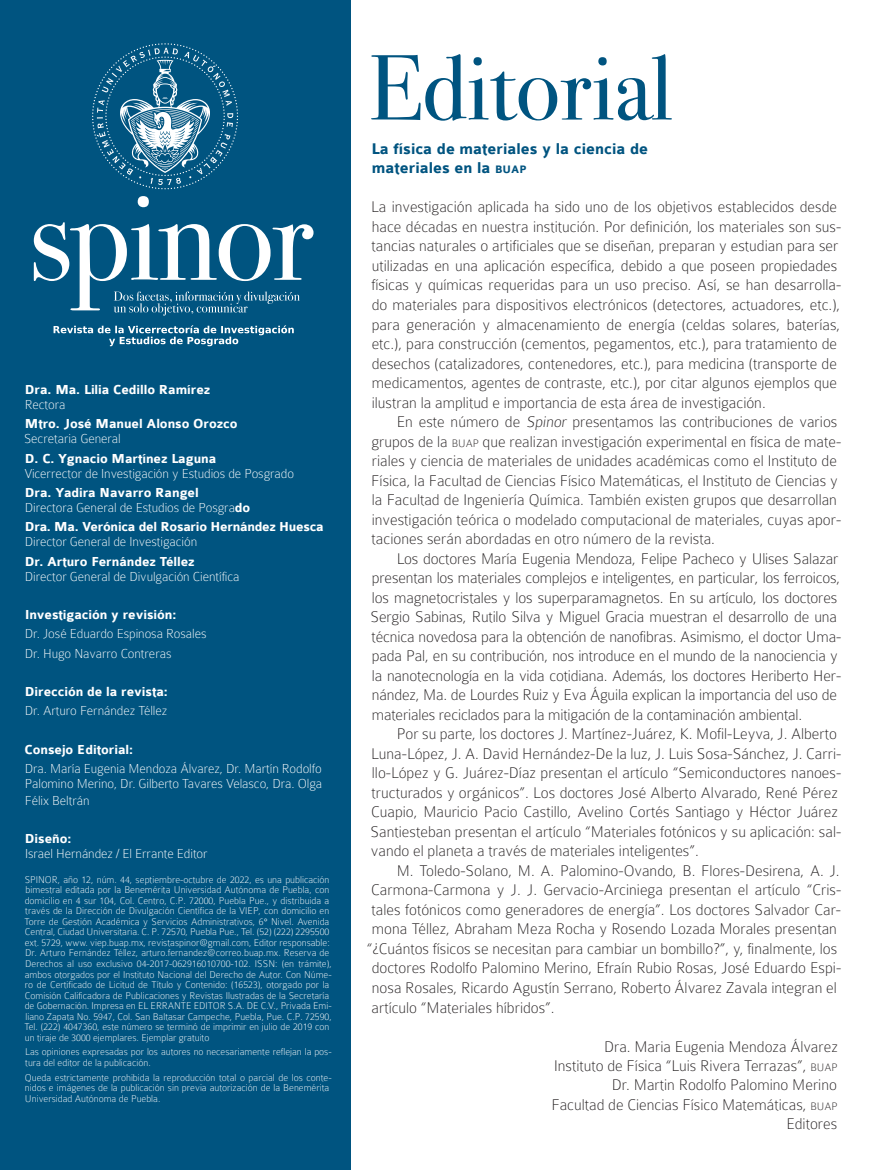
<style>
.page{position:relative;width:872px;height:1170px;background:#fff}
.page>*{position:absolute;margin:0;border:0;box-sizing:border-box;transform-origin:0 0}
.párrafo{font:100 16.5px/19.5px "Colaborate";color:#231f20}
.párrafo_-_Primera{font:100 16.5px/19.5px "Colaborate";color:#231f20}
.subtitulo{font:700 16.5px/19.5px "Colaborate";color:#005480}
.t1{font:100 13.95px/15px "Colaborate";letter-spacing:-.005em;color:#fff}
.t2{font:700 13.95px/15px "Colaborate";letter-spacing:-.005em;color:#fff}
.t3{font:100 10.5px/10.5px "Colaborate";color:#fff}
.s1{font-weight:100}
.s2{font-weight:700}
.s3{font-size:11.55px}
</style>
<div class="page">
<div style="left:0;top:0;width:350px;height:1169px;background:#005480"></div>
<svg style="left:54px;top:325px;width:240px;height:21px"></svg>
<svg style="left:92px;top:43px;width:146px;height:146px"></svg>
<svg style="left:34px;top:196px;width:279px;height:120px"></svg>
<svg style="left:371px;top:54px;width:301px;height:67px"></svg>
<p class="t2" style="left:25px;top:382px;width:187px">Dra. Ma. Lilia Cedillo Ramírez<br><span class="s1">Rectora</span></p>
<p class="t2" style="left:24px;top:417px;width:215px">Mtro. José Manuel Alonso Orozco<br><span class="s1">Secretaria General</span></p>
<p class="t1" style="left:24px;top:451px;width:271px"><span class="s2">D. C. Ygnacio Martínez Laguna<br></span>Vicerrector de Investigación y Estudios de Posgrado</p>
<p class="t1" style="left:25px;top:485px;width:227px"><span class="s2">Dra. Yadira Navarro Rangel<br></span>Directora General de Estudios de Posgra<span class="s2">do</span></p>
<p class="t2" style="left:25px;top:519px;width:300px">Dra. Ma. Verónica del Rosario Hernández Huesca<br><span class="s1">Director General de Investigación</span></p>
<p class="t1" style="left:25px;top:553px;width:216px"><span class="s2">Dr. Arturo Fernández Téllez<br></span>Director General de Divulgación Científica</p>
<p class="t2" style="left:25px;top:607px;width:153px">Investigación y revisión:</p>
<p class="t1" style="left:25px;top:626px;width:183px">Dr. José Eduardo Espinosa Rosales</p>
<p class="t1" style="left:25px;top:645px;width:148px">Dr. Hugo Navarro Contreras</p>
<p class="t2" style="left:25px;top:684px;width:144px">Dirección de la revista:</p>
<p class="t1" style="left:25px;top:703px;width:144px">Dr. Arturo Fernández Téllez</p>
<p class="t2" style="left:25px;top:742px;width:110px">Consejo Editorial:</p>
<p class="t1" style="left:25px;top:761px;width:299px">Dra. María Eugenia Mendoza Álvarez, Dr. Martín Rodolfo<br>Palomino Merino, Dr. Gilberto Tavares Velasco, Dra. Olga</p>
<p class="t1" style="left:25px;top:793px;width:66px">Félix Beltrán</p>
<p class="t2" style="left:25px;top:831px;width:48px">Diseño:</p>
<p class="t1" style="left:25px;top:845px;width:184px">Israel Hernández / El Errante Editor</p>
<p class="t3" style="left:24px;top:874px;width:309px">SPINOR, año 12, núm. 44, septiembre-octubre de 2022, es una publicación bimestral editada por la Benemérita Universidad Autónoma de Puebla, con domicilio en 4 sur 104, Col. Centro, C.P. 72000, Puebla Pue., y distribuida a través de la Dirección de Divulgación Científica de la VIEP, con domicilio en Torre de Gestión Académica y Servicios Administrativos, 6° Nivel. Avenida Central, Ciudad Universitaria. C. P. 72570, Puebla Pue., Tel. (52) (222) 2295500 ext. 5729, www. viep.buap.mx, revistaspinor@gmail.com, Editor responsable:<br>Dr. Arturo Fernández Téllez, arturo.fernandez@correo.buap.mx. Reserva de Derechos al uso exclusivo 04-2017-062916010700-102. ISSN: (en trámite), ambos otorgados por el Instituto Nacional del Derecho de Autor. Con Núme&shy;ro de Certificado de Licitud de Título y Contenido: (16523), otorgado por la Comisión Calificadora de Publicaciones y Revistas Ilustradas de la Secretaría de Gobernación. Impresa en EL ERRANTE EDITOR S.A. DE C.V., Privada Emi&shy;liano Zapata No. 5947, Col. San Baltasar Campeche, Puebla, Pue. C.P. 72590, Tel. (222) 4047360, este número se terminó de imprimir en julio de 2019 con un tiraje de 3000 ejemplares. Ejemplar gratuito</p>
<p class="t3" style="left:25px;top:1046px;width:308px">Las opiniones expresadas por los autores no necesariamente reflejan la pos&shy;tura del editor de la publicación.</p>
<p class="t3" style="left:25px;top:1071px;width:308px">Queda estrictamente prohibida la reproducción total o parcial de los conte&shy;nidos e imágenes de la publicación sin previa autorización de la Benemérita<br>Universidad Autónoma de Puebla.</p>
<p class="subtitulo" style="left:371px;top:139px;width:278px">La física de materiales y la ciencia de materiales en la <span class="s3">buap</span></p>
<p class="párrafo_-_Primera" style="left:371px;top:197px;width:471px">La investigación aplicada ha sido uno de los objetivos establecidos desde hace décadas en nuestra institución. Por definición, los materiales son sus&shy;tancias naturales o artificiales que se diseñan, preparan y estudian para ser utilizadas en una aplicación específica, debido a que poseen propiedades físicas y químicas requeridas para un uso preciso. Así, se han desarrolla&shy;do materiales para dispositivos electrónicos (detectores, actuadores, etc.), para generación y almacenamiento de energía (celdas solares, baterías, etc.), para construcción (cementos, pegamentos, etc.), para tratamiento de desechos (catalizadores, contenedores, etc.), para medicina (transporte de medicamentos, agentes de contraste, etc.), por citar algunos ejemplos que ilustran la amplitud e importancia de esta área de investigación.</p>
<p class="párrafo" style="left:371px;top:412px;width:471px;text-indent:25px">En este número de Spinor presentamos las contribuciones de varios grupos de la <span class="s3">BUAP</span> que realizan investigación experimental en física de mate&shy;riales y ciencia de materiales de unidades académicas como el Instituto de Física, la Facultad de Ciencias Físico Matemáticas, el Instituto de Ciencias y la Facultad de Ingeniería Química. También existen grupos que desarrollan investigación teórica o modelado computacional de materiales, cuyas apor&shy;taciones serán abordadas en otro número de la revista.</p>
<p class="párrafo" style="left:370px;top:548px;width:472px;text-indent:26px">Los doctores María Eugenia Mendoza, Felipe Pacheco y Ulises Salazar presentan los materiales complejos e inteligentes, en particular, los ferroicos, los magnetocristales y los superparamagnetos. En su artículo, los doctores Sergio Sabinas, Rutilo Silva y Miguel Gracia muestran el desarrollo de una técnica novedosa para la obtención de nanofibras. Asimismo, el doctor Uma&shy;pada Pal, en su contribución, nos introduce en el mundo de la nanociencia y la nanotecnología en la vida cotidiana. Además, los doctores Heriberto Her&shy;nández, Ma. de Lourdes Ruiz y Eva Águila explican la importancia del uso de materiales reciclados para la mitigación de la contaminación ambiental.</p>
<p class="párrafo" style="left:370px;top:724px;width:472px;text-indent:26px">Por su parte, los doctores J. Martínez-Juárez, K. Mofil-Leyva, J. Alberto Luna-López, J. A. David Hernández-De la luz, J. Luis Sosa-Sánchez, J. Carri&shy;llo-López y G. Juárez-Díaz presentan el artículo “Semiconductores nanoes&shy;tructurados y orgánicos”. Los doctores José Alberto Alvarado, René Pérez Cuapio, Mauricio Pacio Castillo, Avelino Cortés Santiago y Héctor Juárez Santiesteban presentan el artículo “Materiales fotónicos y su aplicación: sal&shy;vando el planeta a través de materiales inteligentes”.</p>
<p class="párrafo" style="left:397px;top:860px;width:444px">M. Toledo-Solano, M. A. Palomino-Ovando, B. Flores-Desirena, A. J.</p>
<p class="párrafo" style="left:371px;top:880px;width:471px">Carmona-Carmona y J. J. Gervacio-Arciniega presentan el artículo “Cris-</p>
<p class="párrafo" style="left:371px;top:899px;width:471px">tales fotónicos como generadores de energía”. Los doctores Salvador Car-</p>
<p class="párrafo" style="left:372px;top:919px;width:466px">mona Téllez, Abraham Meza Rocha y Rosendo Lozada Morales presentan</p>
<p class="párrafo" style="left:367px;top:938px;width:472px">“¿Cuántos físicos se necesitan para cambiar un bombillo?”, y, finalmente, los</p>
<p class="párrafo" style="left:372px;top:958px;width:471px">doctores Rodolfo Palomino Merino, Efraín Rubio Rosas, José Eduardo Espi-</p>
<p class="párrafo" style="left:372px;top:977px;width:466px">nosa Rosales, Ricardo Agustín Serrano, Roberto Álvarez Zavala integran el</p>
<p class="párrafo" style="left:371px;top:997px;width:185px">artículo “Materiales híbridos”.</p>
<p class="párrafo" style="left:604px;top:1036px;width:235px">Dra. Maria Eugenia Mendoza Álvarez</p>
<p class="párrafo" style="left:554px;top:1055px;width:285px">Instituto de Física “Luis Rivera Terrazas”, <span class="s3">BUAP</span></p>
<p class="párrafo" style="left:612px;top:1075px;width:226px">Dr. Martin Rodolfo Palomino Merino</p>
<p class="párrafo" style="left:551px;top:1094px;width:288px">Facultad de Ciencias Físico Matemáticas, <span class="s3">BUAP</span></p>
<p class="párrafo" style="left:786px;top:1114px;width:52px">Editores</p>
</div>
